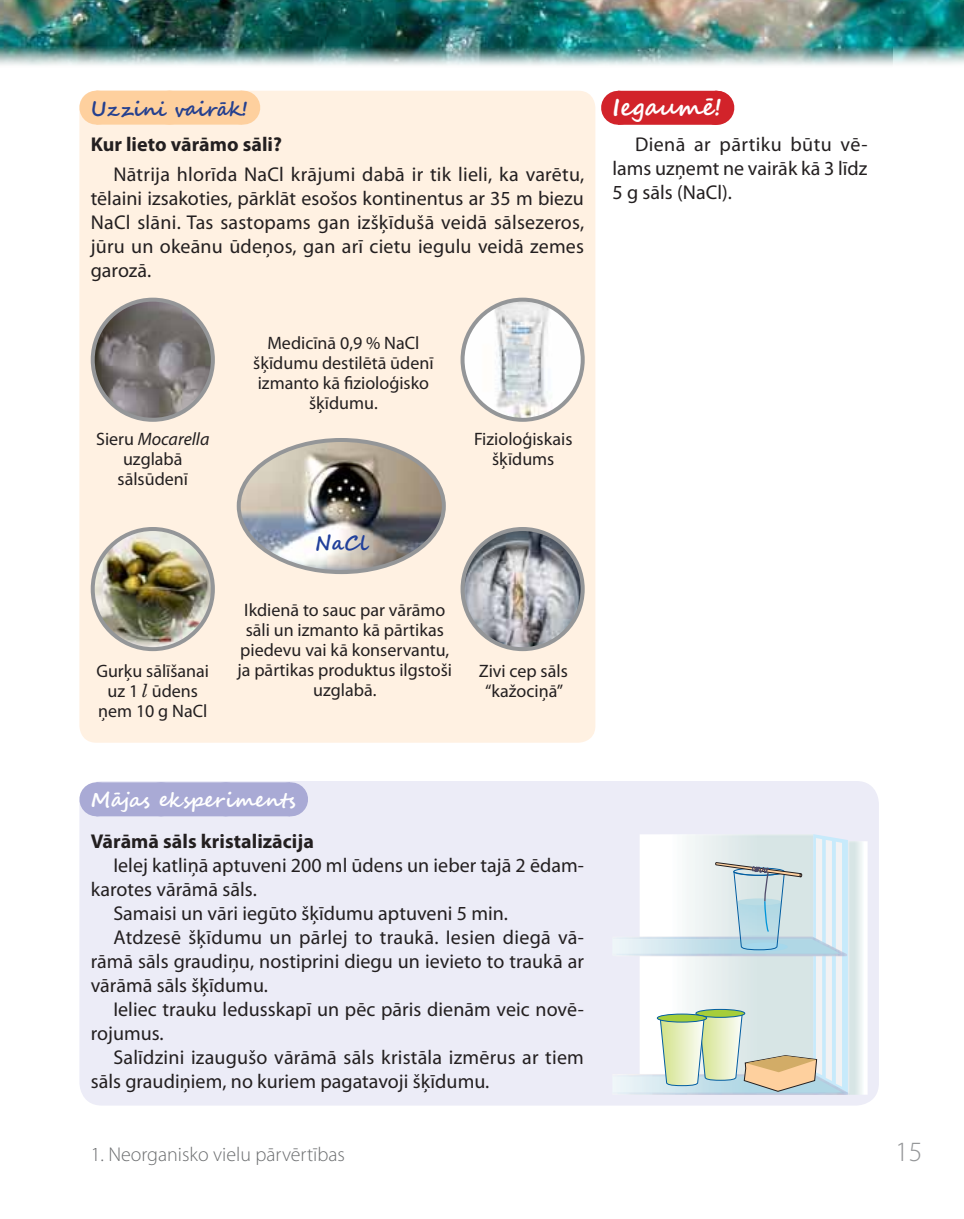
<style>
.page{position:relative;width:964px;height:1219px;background:#fff}
.page>*{position:absolute;margin:0;border:0;box-sizing:border-box;transform-origin:0 0}
.t1{font:300 28px "Myriad Pro";color:#949698}
.t2{font:700 24px "Segoe Script";letter-spacing:.005em;color:#fff}
.t3{font:20px/24px "Myriad Pro";color:#231f20;text-align:justify}
.t4{font:700 20px "Myriad Pro";color:#231f20}
.t5{font:300 20px "Myriad Pro";color:#6d6f71}
.t6{font:700 20px "Segoe Script";color:#fff}
.t7{font:700 20px "Segoe Script";color:#25408f}
.t8{font:700 20px "Segoe Script";color:#21409a}
.t9{font:18px/20px "Myriad Pro";color:#231f20;text-align:center}
.s1{font-style:italic}
.s2{font-family:"Century Schoolbook TL";font-style:italic}
</style>
<div class="page">
<img style="left:0;top:0;width:964px;height:65px">
<div style="left:79px;top:781px;width:800px;height:325px;background:#ececf7;border-radius:23px"></div>
<div style="left:79px;top:91px;width:516px;height:652px;background:#fff1e2;border-radius:17px"></div>
<div style="left:96px;top:91px;width:146px;height:34px;background:#fed09e"></div>
<svg style="left:170px;top:124px;width:36px;height:1px"></svg>
<hr style="left:242px;top:91px;width:1px;height:34px;background:#fed09e">
<div style="left:96px;top:782px;width:194px;height:34px;background:#a9aad5"></div>
<svg style="left:163px;top:782px;width:95px;height:1px"></svg>
<hr style="left:290px;top:782px;width:1px;height:34px;background:#a9aad5">
<img style="left:93px;top:529px;width:120px;height:120px;border-radius:60px">
<div style="left:91px;top:527px;width:124px;height:124px;border:4px solid #949698;border-radius:50%"></div>
<img style="left:462px;top:529px;width:121px;height:120px;border-radius:60px">
<div style="left:460px;top:527px;width:125px;height:124px;border:4px solid #949698;border-radius:50%"></div>
<img style="left:93px;top:300px;width:120px;height:120px;border-radius:60px">
<div style="left:91px;top:298px;width:124px;height:124px;border:4px solid #949698;border-radius:50%"></div>
<img style="left:462px;top:300px;width:121px;height:120px;border-radius:60px">
<div style="left:460px;top:298px;width:125px;height:124px;border:4px solid #949698;border-radius:50%"></div>
<img style="left:239px;top:440px;width:205px;height:132px">
<div style="left:237px;top:438px;width:209px;height:136px;border:4px solid #949698;border-radius:50%"></div>
<div style="left:618px;top:91px;width:98px;height:34px;background:#d2232a"></div>
<svg style="left:667px;top:124px;width:47px;height:1px"></svg>
<hr style="left:716px;top:91px;width:1px;height:34px;background:#d2232a">
<div style="left:640px;top:834px;width:19px;height:240px;background:#fff"></div>
<img style="left:622px;top:936px;width:37px;height:20px">
<img style="left:613px;top:1074px;width:235px;height:21px">
<img style="left:848px;top:841px;width:19px;height:254px">
<div style="left:657px;top:1014px;width:50px;height:8px;border:1px solid #015da1;border-radius:50%"></div>
<svg style="left:659px;top:834px;width:189px;height:260px"></svg>
<p class="t7" style="left:91px;top:92px;width:159px">Uzzini vairāk!</p>
<p class="t4" style="left:91px;top:133px;width:193px">Kur lieto vārāmo sāli?</p>
<p class="t3" style="left:91px;top:162px;width:495px;text-indent:23px">Nātrija hlorīda NaCl krājumi dabā ir tik lieli, ka varētu, tēlaini izsakoties, pārklāt esošos kontinentus ar 35 m biezu NaCl slāni. Tas sastopams gan izšķīdušā veidā sālsezeros, jūru un okeānu ūdeņos, gan arī cietu iegulu veidā zemes garozā.</p>
<p class="t9" style="left:96px;top:429px;width:115px">Sieru <span class="s1">Mocarella </span>uzglabā sālsūdenī</p>
<p class="t9" style="left:96px;top:661px;width:114px">Gurķu sālīšanai uz 1 <span class="s2">l</span> ūdens ņem 10 g NaCl</p>
<p class="t9" style="left:253px;top:333px;width:182px">Medicīnā 0,9 % NaCl šķīdumu destilētā ūdenī izmanto kā fizioloģisko šķīdumu.</p>
<p class="t9" style="left:474px;top:429px;width:100px">Fizioloģiskais šķīdums</p>
<p class="t8" style="left:315px;top:526px;width:55px">NaCl</p>
<p class="t9" style="left:237px;top:601px;width:216px">Ikdienā to sauc par vārāmo sāli un izmanto kā pārtikas piedevu vai kā konservantu, ja pārtikas produktus ilgstoši uzglabā.</p>
<p class="t9" style="left:479px;top:661px;width:91px">Zivi cep sāls “kažociņā”</p>
<p class="t6" style="left:91px;top:784px;width:206px">Mājas eksperiments</p>
<p class="t4" style="left:91px;top:830px;width:225px">Vārāmā sāls kristalizācija</p>
<p class="t3" style="left:113px;top:854px;width:472px">Ielej katliņā aptuveni 200 ml ūdens un ieber tajā 2 ēdam-</p>
<p class="t3" style="left:91px;top:878px;width:168px">karotes vārāmā sāls.</p>
<p class="t3" style="left:113px;top:902px;width:396px">Samaisi un vāri iegūto šķīdumu aptuveni 5 min.</p>
<p class="t3" style="left:113px;top:926px;width:472px">Atdzesē šķīdumu un pārlej to traukā. Iesien diegā vā-</p>
<p class="t3" style="left:91px;top:950px;width:495px">rāmā sāls graudiņu, nostiprini diegu un ievieto to traukā ar</p>
<p class="t3" style="left:91px;top:974px;width:179px">vārāmā sāls šķīdumu.</p>
<p class="t3" style="left:113px;top:998px;width:472px">Ieliec trauku ledusskapī un pēc pāris dienām veic novē-</p>
<p class="t3" style="left:91px;top:1022px;width:75px">rojumus.</p>
<p class="t3" style="left:113px;top:1046px;width:472px">Salīdzini izaugušo vārāmā sāls kristāla izmērus ar tiem</p>
<p class="t3" style="left:91px;top:1070px;width:400px">sāls graudiņiem, no kuriem pagatavoji šķīdumu.</p>
<p class="t2" style="left:612px;top:88px;width:111px">Iegaumē!</p>
<p class="t3" style="left:612px;top:133px;width:257px;text-indent:23px">Dienā ar pārtiku būtu vē&shy;lams uzņemt ne vairāk kā 3 līdz 5 g sāls (NaCl).</p>
<p class="t5" style="left:91px;top:1143px;width:256px">1. Neorganisko vielu pārvērtības</p>
<h1 class="t1" style="left:895px;top:1136px;width:29px">15</h1>
</div>
